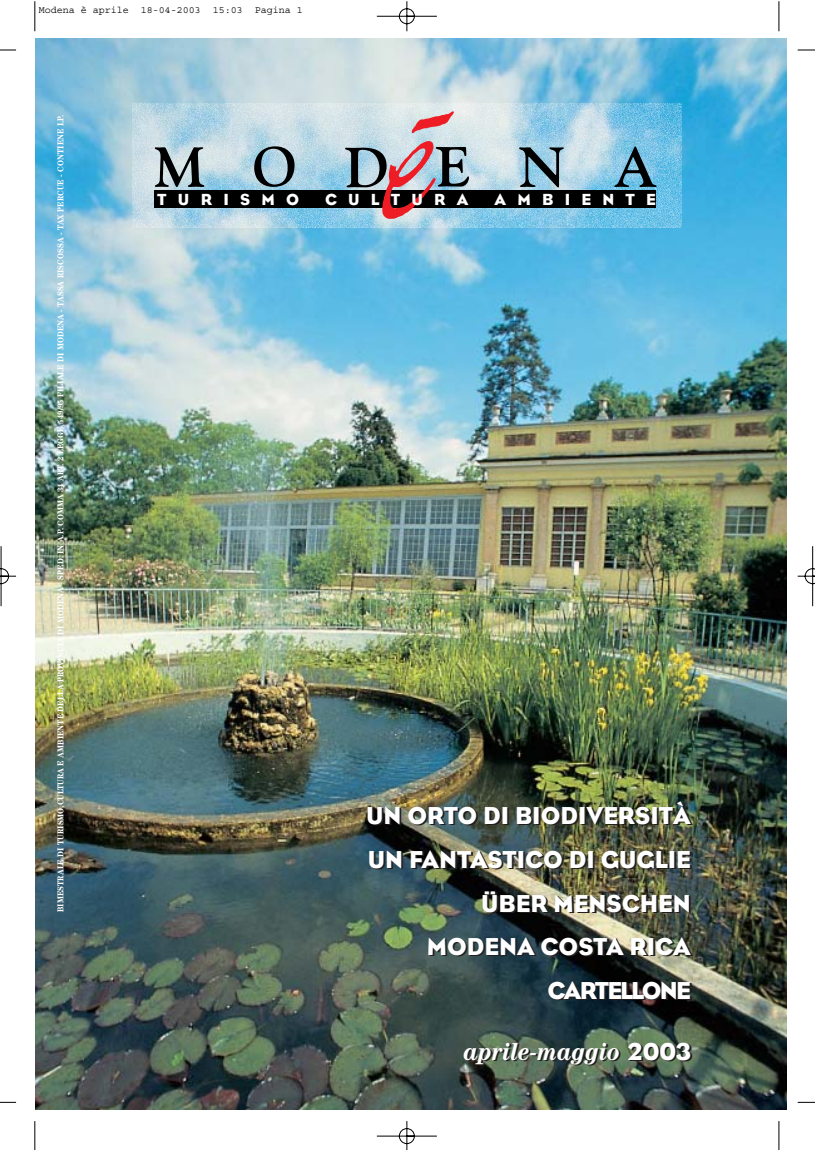
<style>
.page{position:relative;width:815px;height:1150px;background:#fff}
.page>*{position:absolute;margin:0;border:0;box-sizing:border-box;transform-origin:0 0}
.t1{font:25px/43.8px "Eagle";color:#fff;text-align:right}
.t2{font:italic 700 25px "Century";color:#fff;scale:.9 1}
.t3{font:16.38px "Eagle";letter-spacing:.68em;color:#fff}
.t4{font:10px "Courier";color:#000}
.t5{font:700 8.5px "Century";color:#fff;scale:.9 1}
.s1{font-family:"Eagle";font-weight:400;font-style:normal}
</style>
<div class="page">
<img style="left:0;top:1px;width:815px;height:1149px">
<p class="t4" style="left:39px;top:6px;width:266px">Modena è aprile 18-04-2003 15:03 Pagina 1</p>
<p class="t5" style="left:58px;top:912px;width:888px;rotate:-90deg">BIMESTRALE DI TURISMO,CULTURA E AMBIENTE DELLA PROVINCIA DI MODENA - SPED. IN A.P. COMMA 34 ART. 2 LEGGE 549/95 FILIALE DI MODENA - TASSA RISCOSSA - TAX PERCUE - CONTIENE I.P.</p>
<h2 class="t3" style="left:157px;top:195px;width:143px">TURISMO</h2>
<h2 class="t3" style="left:325px;top:195px;width:145px">CULTURA</h2>
<h2 class="t3" style="left:495px;top:195px;width:163px">AMBIENTE</h2>
<h1 class="t1" style="left:366px;top:798px;width:326px">UN ORTO DI BIODIVERSITÀ<br>UN FANTASTICO DI GUGLIE<br>ÜBER MENSCHEN<br>MODENA COSTA RICA<br>CARTELLONE</h1>
<h1 class="t2" style="left:464px;top:1043px;width:254px">aprile-maggio <span class="s1">2003</span></h1>
</div>
